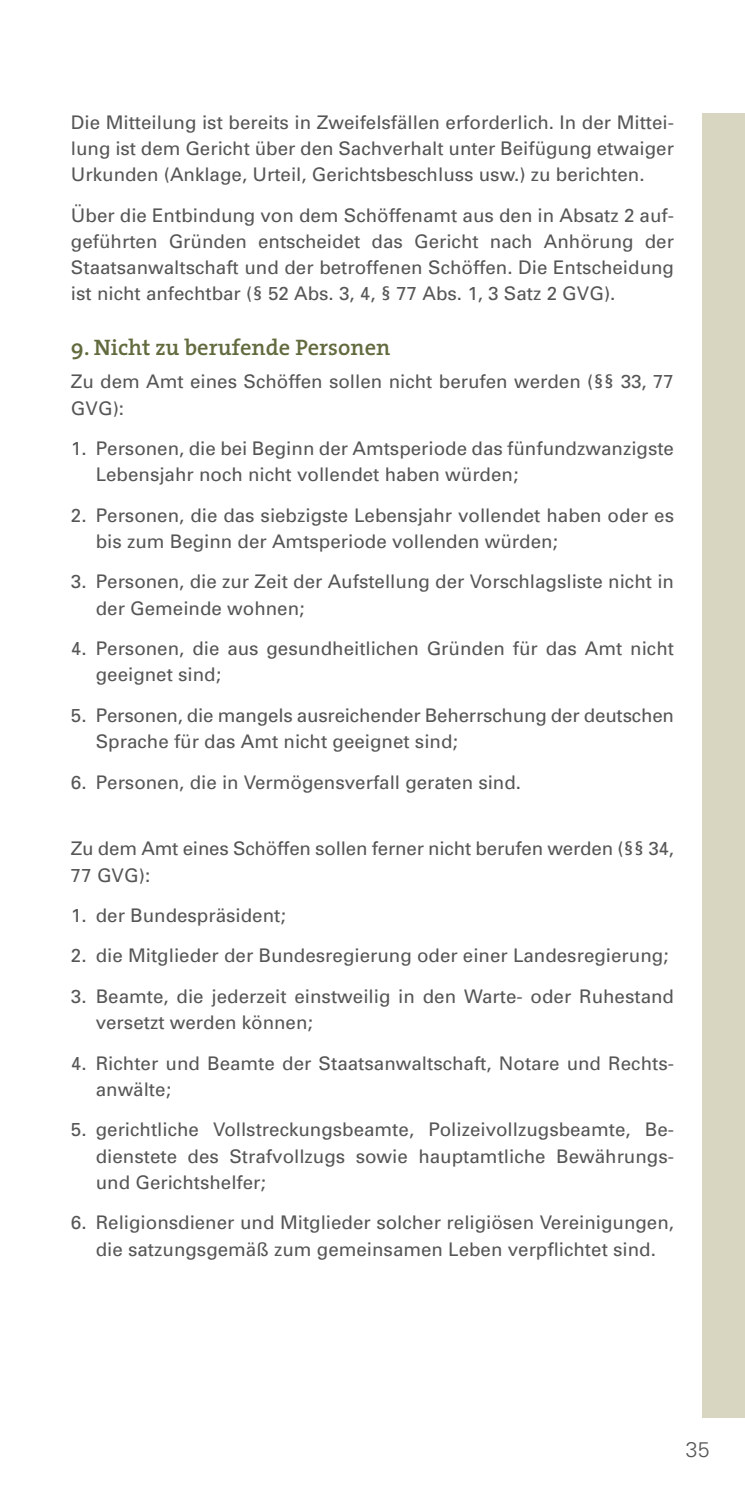
<style>
.page{position:relative;width:745px;height:1489px;background:#fff}
.page>*{position:absolute;margin:0;border:0;box-sizing:border-box;transform-origin:0 0}
.Headline_Anhang{font:600 22.5px "The Serif";color:#616b3e}
.t1{font:300 21.25px "Univers";color:#565656}
.Copy_Anhang{font:18.75px/26.2px "Univers";color:#565656}
</style>
<div class="page">
<div style="left:702px;top:113px;width:42px;height:1304px;background:#d8d6c1"></div>
<p class="Copy_Anhang" style="left:71px;top:108px;width:604px;text-align:justify">Die Mitteilung ist bereits in Zweifelsfällen erforderlich. In der Mittei&shy;lung ist dem Gericht über den Sachverhalt unter Beifügung etwaiger Urkunden (Anklage, Urteil, Gerichtsbeschluss usw.) zu berichten.</p>
<p class="Copy_Anhang" style="left:71px;top:201px;width:604px;text-align:justify">Über die Entbindung von dem Schöffenamt aus den in Absatz 2 auf&shy;geführten Gründen entscheidet das Gericht nach Anhörung der Staatsanwaltschaft und der betroffenen Schöffen. Die Entscheidung ist nicht anfechtbar (§ 52 Abs. 3, 4, § 77 Abs. 1, 3 Satz 2 GVG).</p>
<h4 class="Headline_Anhang" style="left:71px;top:328px;width:321px">9. Nicht zu berufende Personen</h4>
<p class="Copy_Anhang" style="left:71px;top:368px;width:604px">Zu dem Amt eines Schöffen sollen nicht berufen werden (§§ 33, 77<br>GVG):</p>
<p class="Copy_Anhang" style="left:96px;top:435px;width:579px;text-indent:-25px">1. Personen, die bei Beginn der Amtsperiode das fünfundzwanzigste<br>Lebensjahr noch nicht vollendet haben würden;</p>
<p class="Copy_Anhang" style="left:96px;top:501px;width:579px;text-indent:-25px">2. Personen, die das siebzigste Lebensjahr vollendet haben oder es bis zum Beginn der Amtsperiode vollenden würden;</p>
<p class="Copy_Anhang" style="left:96px;top:568px;width:579px;text-indent:-25px">3. Personen, die zur Zeit der Aufstellung der Vorschlagsliste nicht in der Gemeinde wohnen;</p>
<p class="Copy_Anhang" style="left:96px;top:635px;width:579px;text-indent:-25px">4. Personen, die aus gesundheitlichen Gründen für das Amt nicht geeignet sind;</p>
<p class="Copy_Anhang" style="left:96px;top:701px;width:579px;text-indent:-25px">5. Personen, die mangels ausreichender Beherrschung der deutschen<br>Sprache für das Amt nicht geeignet sind;</p>
<p class="Copy_Anhang" style="left:71px;top:768px;width:451px">6. Personen, die in Vermögensverfall geraten sind.</p>
<p class="Copy_Anhang" style="left:71px;top:835px;width:604px">Zu dem Amt eines Schöffen sollen ferner nicht berufen werden (§§ 34,<br>77 GVG):</p>
<p class="Copy_Anhang" style="left:71px;top:901px;width:216px">1. der Bundespräsident;</p>
<p class="Copy_Anhang" style="left:71px;top:942px;width:598px">2. die Mitglieder der Bundesregierung oder einer Landesregierung;</p>
<p class="Copy_Anhang" style="left:96px;top:982px;width:579px;text-indent:-25px">3. Beamte, die jederzeit einstweilig in den Warte- oder Ruhestand versetzt werden können;</p>
<p class="Copy_Anhang" style="left:96px;top:1049px;width:579px;text-indent:-25px">4. Richter und Beamte der Staatsanwaltschaft, Notare und Rechts&shy;anwälte;</p>
<p class="Copy_Anhang" style="left:96px;top:1116px;width:579px;text-align:justify;text-indent:-25px">5. gerichtliche Vollstreckungsbeamte, Polizeivollzugsbeamte, Be&shy;dienstete des Strafvollzugs sowie hauptamtliche Bewährungs&shy;und Gerichtshelfer;</p>
<p class="Copy_Anhang" style="left:71px;top:1209px;width:604px;text-align:center">6. Religionsdiener und Mitglieder solcher religiösen Vereinigungen, die satzungsgemäß zum gemeinsamen Leben verpflichtet sind.</p>
<p class="t1" style="left:685px;top:1435px;width:25px">35</p>
</div>
